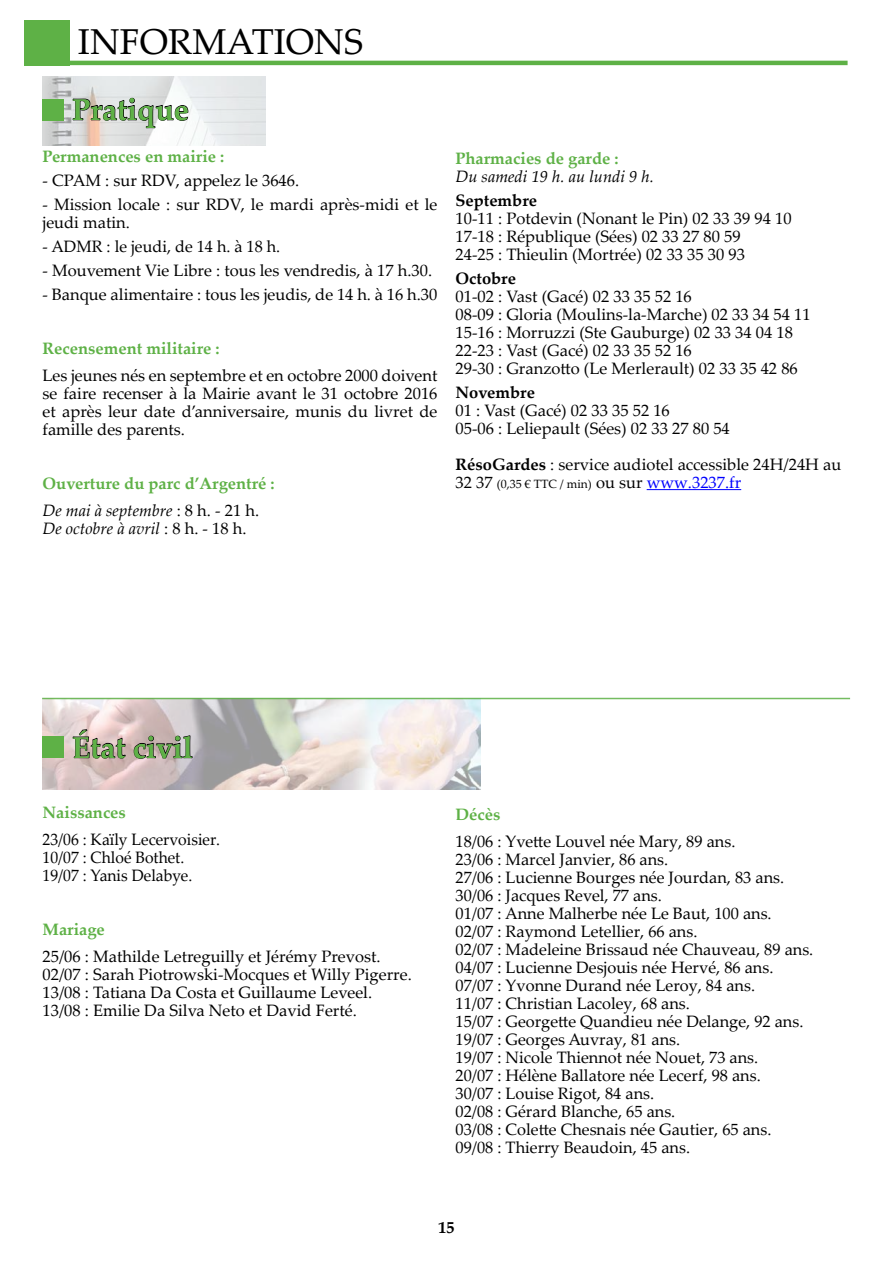
<style>
.page{position:relative;width:893px;height:1263px;background:#fff}
.page>*{position:absolute;margin:0;border:0;box-sizing:border-box;transform-origin:0 0}
.t1{font:36px "Palatino Linotype";color:#000}
.t2{font:700 30px "Palatino Linotype";color:#5eb146}
.t3{font:16.5px/18px "Palatino Linotype";color:#000}
.t4{font:700 16.5px/27px "Palatino Linotype";color:#5eb146}
.t5{font:16.5px/18px "Palatino Linotype";color:#000;scale:.95 1}
.t6{font:italic 16.5px "Palatino Linotype";color:#000}
.t7{font:700 16.5px "Palatino Linotype";color:#000}
.t8{font:12px "Palatino Linotype";color:#000}
.s1{font-weight:400;font-style:italic;color:#000}
.s2{font-weight:400;color:#000}
.s3{font-style:normal}
.s4{font-weight:700}
.s5{font-size:16.5px}
.s6{font-size:16.5px;color:#00f}
</style>
<div class="page">
<img style="left:42px;top:77px;width:223px;height:68px">
<img style="left:42px;top:699px;width:438px;height:90px">
<svg style="left:72px;top:719px;width:54px;height:40px;background:#bfaba9"></svg>
<svg style="left:134px;top:735px;width:59px;height:24px"></svg>
<div style="left:24px;top:20px;width:45px;height:45px;background:#5eb146"></div>
<hr style="left:69px;top:61px;width:779px;height:4px;background:#5eb146">
<svg style="left:72px;top:98px;width:117px;height:30px"></svg>
<hr style="left:647px;top:489px;width:94px;height:1px;background:#00f">
<div style="left:43px;top:737px;width:21px;height:21px;background:#5eb146"></div>
<div style="left:43px;top:99px;width:21px;height:21px;background:#5eb146"></div>
<hr style="left:42px;top:698px;width:808px;height:1px;background:#5eb146">
<h1 class="t1" style="left:78px;top:16px;width:287px">INFORMATIONS</h1>
<h2 class="t2" style="left:72px;top:88px;width:118px">Pratique</h2>
<p class="t4" style="left:43px;top:142px;width:183px">Permanences en mairie :</p>
<p class="t3" style="left:43px;top:171px;width:258px">- CPAM : sur RDV, appelez le 3646.</p>
<p class="t3" style="left:43px;top:195px;width:396px">- Mission locale : sur RDV, le mardi après-midi et le jeudi matin.</p>
<p class="t3" style="left:43px;top:237px;width:239px">- ADMR : le jeudi, de 14 h. à 18 h.</p>
<p class="t3" style="left:43px;top:261px;width:391px">- Mouvement Vie Libre : tous les vendredis, à 17 h.30.</p>
<p class="t3" style="left:43px;top:285px;width:396px">- Banque alimentaire : tous les jeudis, de 14 h. à 16 h.30</p>
<p class="t4" style="left:43px;top:334px;width:179px">Recensement militaire :</p>
<p class="t3" style="left:43px;top:366px;width:396px;text-align:justify">Les jeunes nés en septembre et en octobre 2000 doivent se faire recenser à la Mairie avant le 31 octobre 2016 et après leur date d’anniversaire, munis du livret de famille des parents.</p>
<p class="t4" style="left:43px;top:469px;width:234px">Ouverture du parc d’Argentré :<br><span class="s1">De mai à septembre</span> <span class="s2">: 8 h. - 21 h.</span></p>
<p class="t6" style="left:43px;top:516px;width:206px">De octobre à avril <span class="s3">: 8 h. - 18 h.</span></p>
<p class="t4" style="left:455px;top:144px;width:165px">Pharmacies de garde :</p>
<p class="t6" style="left:455px;top:165px;width:200px">Du samedi 19 h. au lundi 9 h.</p>
<p class="t7" style="left:455px;top:189px;width:83px">Septembre</p>
<p class="t3" style="left:455px;top:209px;width:338px">10-11 : Potdevin (Nonant le Pin) 02 33 39 94 10<br>17-18 : République (Sées) 02 33 27 80 59<br>24-25 : Thieulin (Mortrée) 02 33 35 30 93</p>
<p class="t7" style="left:455px;top:267px;width:62px">Octobre</p>
<p class="t3" style="left:455px;top:287px;width:357px">01-02 : Vast (Gacé) 02 33 35 52 16<br>08-09 : Gloria (Moulins-la-Marche) 02 33 34 54 11<br>15-16 : Morruzzi (Ste Gauburge) 02 33 34 04 18<br>22-23 : Vast (Gacé) 02 33 35 52 16<br>29-30 : Granzotto (Le Merlerault) 02 33 35 42 86</p>
<p class="t7" style="left:455px;top:381px;width:81px">Novembre</p>
<p class="t3" style="left:455px;top:401px;width:276px">01 : Vast (Gacé) 02 33 35 52 16<br>05-06 : Leliepault (Sées) 02 33 27 80 54</p>
<p class="t3" style="left:455px;top:455px;width:387px"><span class="s4">RésoGardes</span> : service audiotel accessible 24H/24H au</p>
<p class="t8" style="left:455px;top:475px;width:287px"><span class="s5">32 37</span> (0,35 € TTC / min) <span class="s5">ou sur</span> <span class="s6">www.3237.fr</span></p>
<h2 class="t2" style="left:72px;top:726px;width:122px">état civil</h2>
<p class="t4" style="left:43px;top:798px;width:85px">Naissances</p>
<p class="t5" style="left:43px;top:829px;width:188px">23/06 : Kaïly Lecervoisier.<br>10/07 : Chloé Bothet.<br>19/07 : Yanis Delabye.</p>
<p class="t4" style="left:43px;top:915px;width:64px">Mariage</p>
<p class="t3" style="left:43px;top:946px;width:371px">25/06 : Mathilde Letreguilly et Jérémy Prevost.<br>02/07 : Sarah Piotrowski-Mocques et Willy Pigerre.<br>13/08 : Tatiana Da Costa et Guillaume Leveel.<br>13/08 : Emilie Da Silva Neto et David Ferté.</p>
<p class="t4" style="left:455px;top:800px;width:46px">Décès</p>
<p class="t3" style="left:455px;top:831px;width:359px">18/06 : Yvette Louvel née Mary, 89 ans.<br>23/06 : Marcel Janvier, 86 ans.<br>27/06 : Lucienne Bourges née Jourdan, 83 ans.<br>30/06 : Jacques Revel, 77 ans.<br>01/07 : Anne Malherbe née Le Baut, 100 ans.<br>02/07 : Raymond Letellier, 66 ans.<br>02/07 : Madeleine Brissaud née Chauveau, 89 ans.<br>04/07 : Lucienne Desjouis née Hervé, 86 ans.<br>07/07 : Yvonne Durand née Leroy, 84 ans.<br>11/07 : Christian Lacoley, 68 ans.<br>15/07 : Georgette Quandieu née Delange, 92 ans.<br>19/07 : Georges Auvray, 81 ans.<br>19/07 : Nicole Thiennot née Nouet, 73 ans.<br>20/07 : Hélène Ballatore née Lecerf, 98 ans.<br>30/07 : Louise Rigot, 84 ans.<br>02/08 : Gérard Blanche, 65 ans.<br>03/08 : Colette Chesnais née Gautier, 65 ans.<br>09/08 : Thierry Beaudoin, 45 ans.</p>
<p class="t7" style="left:438px;top:1215px;width:18px">15</p>
</div>
